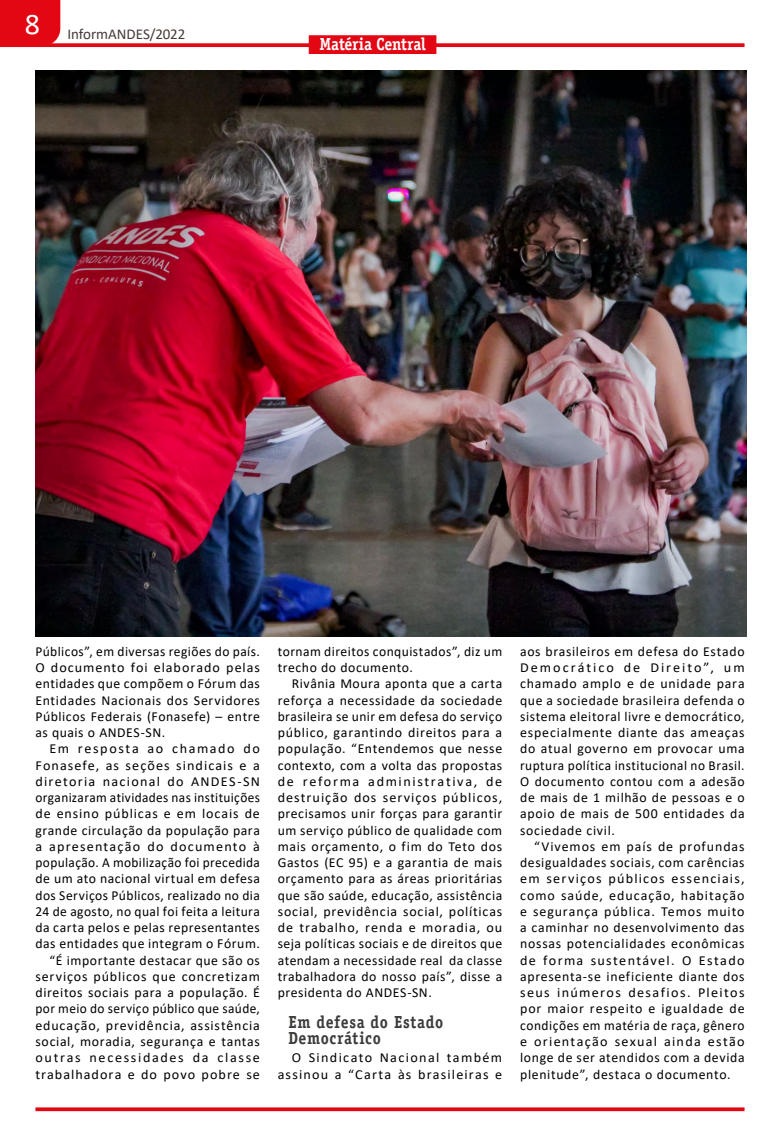
<style>
.page{position:relative;width:780px;height:1134px;background:#fff}
.page>*{position:absolute;margin:0;border:0;box-sizing:border-box;transform-origin:0 0}
.t1{font:700 17.5px/16.2px "Officina Serif Std";letter-spacing:.04em;color:#3c3c3b;scale:.9 1}
.t2{font:700 17.5px "Officina Serif Std";letter-spacing:-.01em;color:#fff;scale:.9 1}
.t3{font:15px "Calibri";letter-spacing:-.005em;color:#453a36}
.t4{font:13.75px/16.2px "Calibri";letter-spacing:.045em;color:#000;text-align:justify}
.t5{font:13.75px/16.2px "Calibri";letter-spacing:.09em;color:#000;text-align:right}
</style>
<div class="page">
<img style="left:35px;top:71px;width:711px;height:565px">
<div style="left:0;top:0;width:60px;height:43px;background:#e30613"></div>
<svg style="left:0;top:43px;width:744px;height:4px;background:#e41622"></svg>
<div style="left:309px;top:35px;width:127px;height:19px;background:#e30613"></div>
<svg style="left:35px;top:1107px;width:709px;height:4px;background:#e5202b"></svg>
<p class="t3" style="left:25px;top:24px;width:162px"><sup>8</sup> InformANDES/2022</p>
<p class="t2" style="left:319px;top:34px;width:119px">Matéria Central</p>
<p class="t4" style="left:35px;top:643px;width:226px">Públicos”, em diversas regiões do país.<br>O documento foi elaborado pelas entidades que compõem o Fórum das Entidades Nacionais dos Servidores Públicos Federais (Fonasefe) – entre as quais o ANDES-SN.</p>
<p class="t4" style="left:35px;top:740px;width:226px;text-align:right">Em resposta ao chamado do Fonasefe, as seções sindicais e a diretoria nacional do ANDES-SN organizaram atividades nas instituições de ensino públicas e em locais de grande circulação da população para a apresentação do documento à população. A mobilização foi precedida de um ato nacional virtual em defesa dos Serviços Públicos, realizado no dia 24 de agosto, no qual foi feita a leitura da carta pelos e pelas representantes das entidades que integram o Fórum. “É importante destacar que são os serviços públicos que concretizam direitos sociais para a população. É por meio do serviço público que saúde, educação, previdência, assistência social, moradia, segurança e tantas outras necessidades da classe trabalhadora e do povo pobre se</p>
<p class="t4" style="left:278px;top:643px;width:226px">tornam direitos conquistados”, diz um trecho do documento.</p>
<p class="t4" style="left:278px;top:675px;width:226px;text-indent:14px">Rivânia Moura aponta que a carta reforça a necessidade da sociedade brasileira se unir em defesa do serviço público, garantindo direitos para a população. “Entendemos que nesse contexto, com a volta das propostas de reforma administrativa, de destruição dos serviços públicos, precisamos unir forças para garantir um serviço público de qualidade com mais orçamento, o fim do Teto dos Gastos (EC 95) e a garantia de mais orçamento para as áreas prioritárias que são saúde, educação, assistência social, previdência social, políticas de trabalho, renda e moradia, ou seja políticas sociais e de direitos que atendam a necessidade real da classe trabalhadora do nosso país”, disse a presidenta do ANDES-SN.</p>
<p class="t1" style="left:288px;top:1013px;width:174px">Em defesa do Estado<br>Democrático</p>
<p class="t5" style="left:278px;top:1049px;width:226px">O Sindicato Nacional também assinou a “Carta às brasileiras e</p>
<p class="t4" style="left:520px;top:643px;width:226px">aos brasileiros em defesa do Estado Democrático de Direito”, um chamado amplo e de unidade para que a sociedade brasileira defenda o sistema eleitoral livre e democrático, especialmente diante das ameaças do atual governo em provocar uma ruptura política institucional no Brasil.<br>O documento contou com a adesão de mais de 1 milhão de pessoas e o apoio de mais de 500 entidades da sociedade civil.</p>
<p class="t4" style="left:520px;top:838px;width:226px;text-indent:14px">“Vivemos em país de profundas desigualdades sociais, com carências em serviços públicos essenciais, como saúde, educação, habitação e segurança pública. Temos muito a caminhar no desenvolvimento das nossas potencialidades econômicas de forma sustentável. O Estado apresenta-se ineficiente diante dos seus inúmeros desafios. Pleitos por maior respeito e igualdade de condições em matéria de raça, gênero e orientação sexual ainda estão longe de ser atendidos com a devida plenitude”, destaca o documento.</p>
</div>
